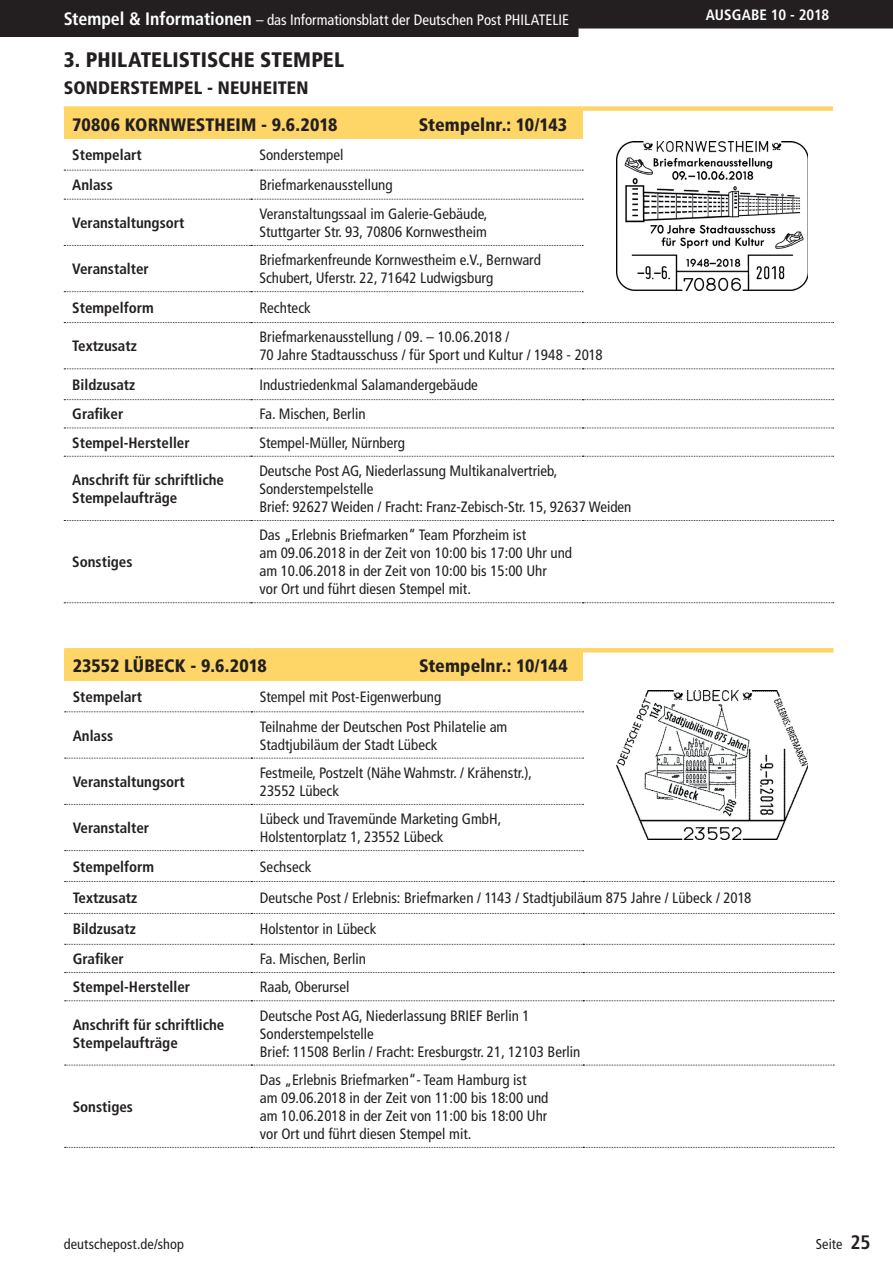
<style>
.page{position:relative;width:893px;height:1263px;background:#fff}
.page>*{position:absolute;margin:0;border:0;box-sizing:border-box;transform-origin:0 0}
.t1{font:900 condensed 21px "Frutiger LT Std";letter-spacing:.005em;color:#231f20}
.t2{font:900 condensed 18px/36.3px "Frutiger LT Std";letter-spacing:.005em;color:#231f20}
.t3{font:condensed 15px/18px "Frutiger LT Std";color:#231f20}
.t4{font:700 condensed 15px/18px "Frutiger LT Std";color:#231f20}
.t5{font:condensed 15px "Frutiger LT Std";color:#fff}
.t6{font:700 condensed 15px "Frutiger LT Std";color:#fff}
.t7{font:condensed 14.25px "Frutiger LT Std";letter-spacing:.005em;color:#231f20}
.s1{font-weight:700;font-size:18px}
.s2{font-weight:700;font-size:19.5px}
</style>
<div class="page">
<svg style="left:0;top:0;width:893px;height:37px;background:#343131"></svg>
<div style="left:64px;top:109px;width:519px;height:30px;background:#fed667"></div>
<svg style="left:64px;top:199px;width:519px;height:1px"></svg>
<svg style="left:64px;top:245px;width:519px;height:1px"></svg>
<svg style="left:64px;top:291px;width:519px;height:1px"></svg>
<div style="left:64px;top:106px;width:187px;height:5px;background:#fed667"></div>
<div style="left:251px;top:106px;width:332px;height:5px;background:#fed667"></div>
<div style="left:583px;top:106px;width:250px;height:5px;background:#fed667"></div>
<svg style="left:64px;top:428px;width:770px;height:1px"></svg>
<svg style="left:64px;top:170px;width:519px;height:1px"></svg>
<svg style="left:64px;top:456px;width:770px;height:1px"></svg>
<svg style="left:64px;top:322px;width:770px;height:1px"></svg>
<svg style="left:64px;top:368px;width:770px;height:1px"></svg>
<svg style="left:64px;top:399px;width:770px;height:1px"></svg>
<svg style="left:64px;top:520px;width:770px;height:1px"></svg>
<svg style="left:64px;top:602px;width:770px;height:1px"></svg>
<div style="left:64px;top:650px;width:519px;height:31px;background:#fed667"></div>
<svg style="left:65px;top:758px;width:519px;height:1px"></svg>
<svg style="left:65px;top:804px;width:519px;height:1px"></svg>
<svg style="left:65px;top:850px;width:519px;height:1px"></svg>
<hr style="left:64px;top:648px;width:187px;height:4px;background:#fed667">
<hr style="left:251px;top:648px;width:332px;height:4px;background:#fed667">
<hr style="left:583px;top:648px;width:250px;height:4px;background:#fed667">
<svg style="left:65px;top:972px;width:769px;height:1px"></svg>
<svg style="left:65px;top:711px;width:519px;height:1px"></svg>
<svg style="left:65px;top:1000px;width:769px;height:1px"></svg>
<svg style="left:65px;top:881px;width:769px;height:1px"></svg>
<svg style="left:65px;top:913px;width:769px;height:1px"></svg>
<svg style="left:65px;top:944px;width:769px;height:1px"></svg>
<svg style="left:65px;top:1065px;width:769px;height:1px"></svg>
<svg style="left:65px;top:1147px;width:769px;height:1px"></svg>
<img style="left:617px;top:142px;width:191px;height:148px">
<img style="left:617px;top:691px;width:191px;height:149px">
<p class="t5" style="left:64px;top:11px;width:507px"><span class="s1">Stempel &amp; Informationen</span> – das Informationsblatt der Deutschen Post PHILATELIE</p>
<p class="t6" style="left:706px;top:5px;width:125px">AUSGABE 10 - 2018</p>
<h1 class="t1" style="left:64px;top:47px;width:282px">3. PHILATELISTISCHE STEMPEL</h1>
<p class="t2" style="left:72px;top:70px;width:267px;text-indent:-9px">SONDERSTEMPEL - NEUHEITEN<br>70806 KORNWESTHEIM - 9.6.2018</p>
<p class="t2" style="left:419px;top:106px;width:150px">Stempelnr.: 10/143</p>
<p class="t4" style="left:72px;top:146px;width:71px">Stempelart</p>
<p class="t3" style="left:259px;top:146px;width:86px">Sonderstempel</p>
<p class="t4" style="left:72px;top:176px;width:42px">Anlass</p>
<p class="t3" style="left:259px;top:176px;width:135px">Briefmarkenausstellung</p>
<p class="t4" style="left:72px;top:214px;width:114px">Veranstaltungsort</p>
<p class="t3" style="left:259px;top:205px;width:229px">Veranstaltungssaal im Galerie-Gebäude,<br>Stuttgarter Str. 93, 70806 Kornwestheim</p>
<p class="t4" style="left:72px;top:260px;width:78px">Veranstalter</p>
<p class="t3" style="left:259px;top:251px;width:283px">Briefmarkenfreunde Kornwestheim e.V., Bernward<br>Schubert, Uferstr. 22, 71642 Ludwigsburg</p>
<p class="t4" style="left:72px;top:299px;width:83px">Stempelform</p>
<p class="t3" style="left:259px;top:299px;width:53px">Rechteck</p>
<p class="t4" style="left:72px;top:337px;width:66px">Textzusatz</p>
<p class="t3" style="left:259px;top:328px;width:345px">Briefmarkenausstellung / 09. – 10.06.2018 /<br>70 Jahre Stadtausschuss / für Sport und Kultur / 1948 - 2018</p>
<p class="t4" style="left:72px;top:376px;width:65px">Bildzusatz</p>
<p class="t3" style="left:259px;top:376px;width:220px">Industriedenkmal Salamandergebäude</p>
<p class="t4" style="left:72px;top:405px;width:53px">Grafiker</p>
<p class="t3" style="left:259px;top:405px;width:108px">Fa. Mischen, Berlin</p>
<p class="t4" style="left:72px;top:433px;width:119px">Stempel-Hersteller</p>
<p class="t3" style="left:259px;top:434px;width:147px">Stempel-Müller, Nürnberg</p>
<p class="t4" style="left:72px;top:471px;width:153px">Anschrift für schriftliche<br>Stempelaufträge</p>
<p class="t3" style="left:259px;top:462px;width:374px">Deutsche Post AG, Niederlassung Multikanalvertrieb,<br>Sonderstempelstelle<br>Brief: 92627 Weiden / Fracht: Franz-Zebisch-Str. 15, 92637 Weiden</p>
<p class="t4" style="left:72px;top:553px;width:62px">Sonstiges</p>
<p class="t3" style="left:259px;top:526px;width:314px">Das „Erlebnis Briefmarken“ Team Pforzheim ist<br>am 09.06.2018 in der Zeit von 10:00 bis 17:00 Uhr und am 10.06.2018 in der Zeit von 10:00 bis 15:00 Uhr<br>vor Ort und führt diesen Stempel mit.</p>
<p class="t2" style="left:73px;top:648px;width:196px">23552 LÜBECK - 9.6.2018</p>
<p class="t2" style="left:419px;top:648px;width:150px">Stempelnr.: 10/144</p>
<p class="t4" style="left:73px;top:688px;width:71px">Stempelart</p>
<p class="t3" style="left:260px;top:688px;width:183px">Stempel mit Post-Eigenwerbung</p>
<p class="t4" style="left:73px;top:726px;width:42px">Anlass</p>
<p class="t3" style="left:260px;top:717px;width:249px">Teilnahme der Deutschen Post Philatelie am<br>Stadtjubiläum der Stadt Lübeck</p>
<p class="t4" style="left:73px;top:773px;width:114px">Veranstaltungsort</p>
<p class="t3" style="left:260px;top:764px;width:274px">Festmeile, Postzelt (Nähe Wahmstr. / Krähenstr.),<br>23552 Lübeck</p>
<p class="t4" style="left:73px;top:819px;width:78px">Veranstalter</p>
<p class="t3" style="left:260px;top:810px;width:243px">Lübeck und Travemünde Marketing GmbH,<br>Holstentorplatz 1, 23552 Lübeck</p>
<p class="t4" style="left:73px;top:857px;width:83px">Stempelform</p>
<p class="t3" style="left:260px;top:858px;width:53px">Sechseck</p>
<p class="t4" style="left:73px;top:889px;width:66px">Textzusatz</p>
<p class="t3" style="left:260px;top:889px;width:493px">Deutsche Post / Erlebnis: Briefmarken / 1143 / Stadtjubiläum 875 Jahre / Lübeck / 2018</p>
<p class="t4" style="left:73px;top:920px;width:65px">Bildzusatz</p>
<p class="t3" style="left:260px;top:920px;width:118px">Holstentor in Lübeck</p>
<p class="t4" style="left:73px;top:950px;width:53px">Grafiker</p>
<p class="t3" style="left:260px;top:950px;width:108px">Fa. Mischen, Berlin</p>
<p class="t4" style="left:73px;top:978px;width:119px">Stempel-Hersteller</p>
<p class="t3" style="left:260px;top:978px;width:91px">Raab, Oberursel</p>
<p class="t4" style="left:73px;top:1015px;width:153px">Anschrift für schriftliche<br>Stempelaufträge</p>
<p class="t3" style="left:260px;top:1006px;width:322px">Deutsche Post AG, Niederlassung BRIEF Berlin 1<br>Sonderstempelstelle<br>Brief: 11508 Berlin / Fracht: Eresburgstr. 21, 12103 Berlin</p>
<p class="t4" style="left:73px;top:1098px;width:62px">Sonstiges</p>
<p class="t7" style="left:64px;top:1235px;width:122px">deutschepost.de/shop</p>
<p class="t3" style="left:260px;top:1071px;width:290px">Das „Erlebnis Briefmarken“- Team Hamburg ist<br>am 09.06.2018 in der Zeit von 11:00 bis 18:00 und am 10.06.2018 in der Zeit von 11:00 bis 18:00 Uhr vor Ort und führt diesen Stempel mit.</p>
<p class="t7" style="left:816px;top:1235px;width:56px">Seite <span class="s2">25</span></p>
</div>
